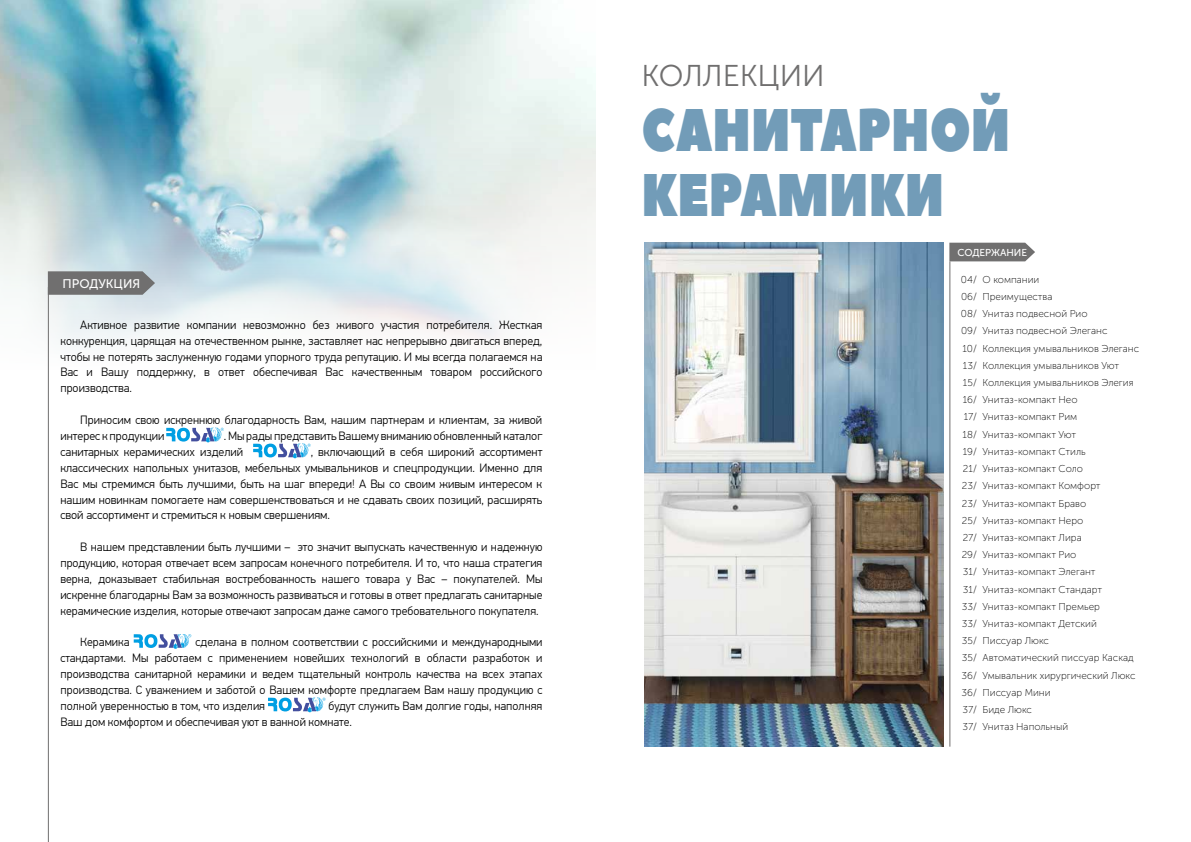
<style>
.page{position:relative;width:1191px;height:842px;background:#fff}
.page>*{position:absolute;margin:0;border:0;box-sizing:border-box;transform-origin:0 0}
.t1{font:60px/65px "Peace Sans";color:#729cb8;scale:.8 1}
.t2{font:30px "Museo Sans Cyrl 300";color:#706f6f}
.t3{font:12.5px "Museo Sans Cyrl 500";color:#fff}
.t4{font:300 12px/15.9px "PF Din Text Pro";color:#000;text-align:justify}
.t5{font:10px/17.2px "Museo Sans Cyrl 100";color:#000}
.t6{font:10px "Museo Sans Cyrl 500";color:#fff}
</style>
<div class="page">
<img style="left:0;top:0;width:595px;height:370px">
<svg style="left:166px;top:428px;width:58px;height:14px"></svg>
<svg style="left:253px;top:443px;width:58px;height:15px"></svg>
<svg style="left:134px;top:634px;width:57px;height:15px"></svg>
<svg style="left:268px;top:697px;width:57px;height:15px"></svg>
<svg style="left:949px;top:243px;width:86px;height:18px;background:#787777"></svg>
<img style="left:644px;top:243px;width:299px;height:504px">
<hr style="left:949px;top:261px;width:1px;height:486px;background:#706f6f">
<svg style="left:48px;top:271px;width:107px;height:24px;background:#777778"></svg>
<hr style="left:48px;top:287px;width:1px;height:555px;background:#706f6f">
<p class="t3" style="left:63px;top:277px;width:79px">ПРОДУКЦИЯ</p>
<p class="t4" style="left:60px;top:317px;width:483px;text-indent:20px">Активное развитие компании невозможно без живого участия потребителя. Жесткая конкуренция, царящая на отечественном рынке, заставляет нас непрерывно двигаться вперед, чтобы не потерять заслуженную годами упорного труда репутацию. И мы всегда полагаемся на Вас и Вашу поддержку, в ответ обеспечивая Вас качественным товаром российского производства.</p>
<p class="t4" style="left:60px;top:412px;width:483px;text-indent:20px">Приносим свою искреннюю благодарность Вам, нашим партнерам и клиентам, за живой интерес к продукции</p>
<p class="t4" style="left:60px;top:428px;width:483px;text-indent:163px">. Мы рады представить Вашему вниманию обновленный каталог санитарных керамических изделий</p>
<p class="t4" style="left:60px;top:444px;width:483px;text-indent:250px">, включающий в себя широкий ассортимент классических напольных унитазов, мебельных умывальников и спецпродукции. Именно для Вас мы стремимся быть лучшими, быть на шаг впереди! А Вы со своим живым интересом к нашим новинкам помогаете нам совершенствоваться и не сдавать своих позиций, расширять свой ассортимент и стремиться к новым свершениям.</p>
<p class="t4" style="left:60px;top:539px;width:483px;text-indent:20px">В нашем представлении быть лучшими – это значит выпускать качественную и надежную продукцию, которая отвечает всем запросам конечного потребителя. И то, что наша стратегия верна, доказывает стабильная востребованность нашего товара у Вас – покупателей. Мы искренне благодарны Вам за возможность развиваться и готовы в ответ предлагать санитарные керамические изделия, которые отвечают запросам даже самого требовательного покупателя.</p>
<p class="t4" style="left:80px;top:634px;width:51px">Керамика</p>
<p class="t4" style="left:60px;top:634px;width:483px;text-indent:135px">сделана в полном соответствии с российскими и международными стандартами. Мы работаем с применением новейших технологий в области разработок и производства санитарной керамики и ведем тщательный контроль качества на всех этапах производства. С уважением и заботой о Вашем комфорте предлагаем Вам нашу продукцию с полной уверенностью в том, что изделия</p>
<p class="t4" style="left:60px;top:698px;width:483px;text-indent:268px">будут служить Вам долгие годы, наполняя<br>Ваш дом комфортом и обеспечивая уют в ванной комнате.</p>
<h2 class="t2" style="left:641px;top:59px;width:185px">КОЛЛЕКЦИИ</h2>
<h1 class="t1" style="left:641px;top:99px;width:462px">САНИТАРНОЙ<br>КЕРАМИКИ</h1>
<p class="t6" style="left:957px;top:247px;width:71px">СОДЕРЖАНИЕ</p>
<p class="t5" style="left:961px;top:271px;width:180px">04/ О компании<br>06/ Преимущества<br>08/ Унитаз подвесной Рио<br>09/ Унитаз подвесной Элеганс<br>10/ Коллекция умывальников Элеганс<br>13/ Коллекция умывальников Уют<br>15/ Коллекция умывальников Элегия<br>16/ Унитаз-компакт Нео<br>17/ Унитаз-компакт Рим<br>18/ Унитаз-компакт Уют<br>19/ Унитаз-компакт Стиль<br>21/ Унитаз-компакт Соло<br>23/ Унитаз-компакт Комфорт<br>23/ Унитаз-компакт Браво<br>25/ Унитаз-компакт Неро<br>27/ Унитаз-компакт Лира<br>29/ Унитаз-компакт Рио<br>31/ Унитаз-компакт Элегант<br>31/ Унитаз-компакт Стандарт<br>33/ Унитаз-компакт Премьер<br>33/ Унитаз-компакт Детский<br>35/ Писсуар Люкс<br>35/ Автоматический писсуар Каскад<br>36/ Умывальник хирургический Люкс<br>36/ Писсуар Мини<br>37/ Биде Люкс<br>37/ Унитаз Напольный</p>
</div>
